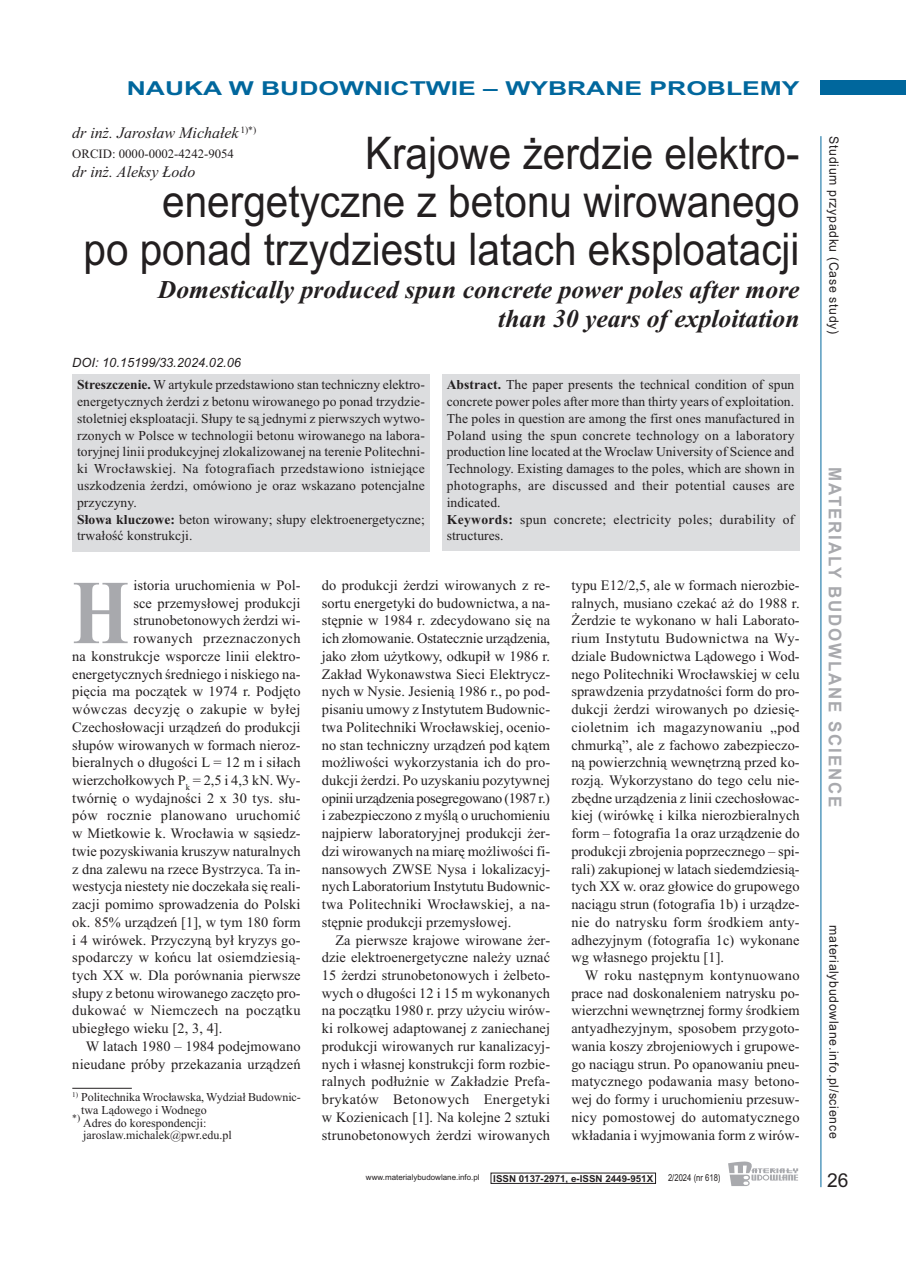
<style>
.page{position:relative;width:906px;height:1268px;background:#fff}
.page>*{position:absolute;margin:0;border:0;box-sizing:border-box;transform-origin:0 0}
.t1{font:700 91.05px "Times New Roman";color:#a8a9ad;scale:.8 1}
.t2{font:45px/48px "Arial";color:#231f20;text-align:right;scale:.9 1}
.t3{font:italic 700 25.65px/28.7px "Times New Roman";color:#231f20;text-align:right}
.t4{font:700 19.2px "Arial";color:#00679d;scale:1.38 1}
.t5{font:19.2px "Arial";color:#231f20}
.t6{font:700 17.55px "Arial";letter-spacing:.11em;color:#a8a9ad;scale:.96 1}
.t7{font:italic 16.05px "Times New Roman";color:#231f20}
.t8{font:14.4px/17.7px "Times New Roman";letter-spacing:.005em;color:#231f20;text-align:justify}
.t9{font:14.4px "Times New Roman";letter-spacing:.025em;color:#231f20}
.t10{font:13.65px/16.8px "Times New Roman";letter-spacing:.005em;color:#231f20}
.t11{font:12.75px "Arial";letter-spacing:.055em;color:#231f20;scale:.96 1}
.t12{font:italic 12.75px "Arial";color:#231f20}
.t13{font:12.75px "Times New Roman";color:#231f20}
.t14{font:12px "Times New Roman";color:#231f20}
.t15{font:700 9.6px "Arial";color:#231f20}
.t16{font:9.6px "Arial";color:#231f20;scale:.8 1}
.t17{font:7.95px "Arial";color:#231f20}
.s1{font-weight:700}
</style>
<div class="page">
<div style="left:821px;top:81px;width:85px;height:14px;background:#00679d"></div>
<hr style="left:820px;top:136px;width:1px;height:1050px;background:#00679d">
<svg style="left:728px;top:1161px;width:70px;height:24px"></svg>
<hr style="left:72px;top:1087px;width:60px;height:1px;background:#231f20">
<div style="left:72px;top:374px;width:357px;height:177px;background:#dcdddf"></div>
<div style="left:442px;top:374px;width:357px;height:176px;background:#dcdddf"></div>
<h3 class="t4" style="left:127px;top:77px;width:489px">NAUKA W BUDOWNICTWIE – WYBRANE PROBLEMY</h3>
<p class="t7" style="left:72px;top:123px;width:185px">dr inż. Jarosław Michałek <sup>1)*)</sup></p>
<p class="t13" style="left:72px;top:146px;width:163px">ORCID: 0000-0002-4242-9054</p>
<p class="t7" style="left:72px;top:162px;width:125px">dr inż. Aleksy Łodo</p>
<h2 class="t2" style="left:83px;top:129px;width:797px">Krajowe żerdzie elektro-<br>energetyczne z betonu wirowanego<br>po ponad trzydziestu latach eksploatacji</h2>
<h3 class="t3" style="left:158px;top:275px;width:643px">Domestically produced spun concrete power poles after more than 30 years of exploitation</h3>
<p class="t12" style="left:72px;top:355px;width:170px">DOI: 10.15199/33.2024.02.06</p>
<p class="t10" style="left:77px;top:376px;width:349px"><span class="s1">Streszczenie.</span> W artykule przedstawiono stan techniczny elektro&shy;energetycznych żerdzi z betonu wirowanego po ponad trzydzie&shy;stoletniej eksploatacji. Słupy te są jednymi z pierwszych wytwo&shy;rzonych w Polsce w technologii betonu wirowanego na labora&shy;toryjnej linii produkcyjnej zlokalizowanej na terenie Politechni&shy;ki Wrocławskiej. Na fotografiach przedstawiono istniejące uszkodzenia żerdzi, omówiono je oraz wskazano potencjalne przyczyny.<br><span class="s1">Słowa kluczowe:</span> beton wirowany; słupy elektroenergetyczne; trwałość konstrukcji.</p>
<p class="t10" style="left:447px;top:376px;width:349px"><span class="s1">Abstract.</span> The paper presents the technical condition of spun concrete power poles after more than thirty years of exploitation.<br>The poles in question are among the first ones manufactured in Poland using the spun concrete technology on a laboratory production line located at the Wroclaw University of Science and Technology. Existing damages to the poles, which are shown in photographs, are discussed and their potential causes are indicated.<br><span class="s1">Keywords:</span> spun concrete; electricity poles; durability of structures.</p>
<h1 class="t1" style="left:72px;top:558px;width:72px">H</h1>
<p class="t8" style="left:133px;top:576px;width:169px">istoria uruchomienia w Pol-</p>
<p class="t8" style="left:133px;top:593px;width:169px">sce przemysłowej produkcji</p>
<p class="t8" style="left:133px;top:611px;width:169px">strunobetonowych żerdzi wi-</p>
<p class="t9" style="left:133px;top:629px;width:169px">rowanych przeznaczonych</p>
<p class="t8" style="left:72px;top:647px;width:230px">na konstrukcje wsporcze linii elektro-</p>
<p class="t8" style="left:72px;top:664px;width:230px">energetycznych średniego i niskiego na-</p>
<p class="t8" style="left:72px;top:682px;width:230px">pięcia ma początek w 1974 r. Podjęto</p>
<p class="t9" style="left:72px;top:700px;width:230px">wówczas decyzję o zakupie w byłej</p>
<p class="t8" style="left:72px;top:717px;width:230px">Czechosłowacji urządzeń do produkcji</p>
<p class="t8" style="left:72px;top:735px;width:230px">słupów wirowanych w formach nieroz-</p>
<p class="t8" style="left:72px;top:753px;width:230px">bieralnych o długości L = 12 m i siłach</p>
<p class="t8" style="left:72px;top:771px;width:230px">wierzchołkowych P<sub>k</sub> = 2,5 i 4,3 kN. Wy-</p>
<p class="t8" style="left:72px;top:788px;width:230px">twórnię o wydajności 2 x 30 tys. słu-</p>
<p class="t9" style="left:72px;top:806px;width:230px">pów rocznie planowano uruchomić</p>
<p class="t8" style="left:72px;top:824px;width:230px">w Mietkowie k. Wrocławia w sąsiedz-</p>
<p class="t8" style="left:72px;top:841px;width:230px">twie pozyskiwania kruszyw naturalnych</p>
<p class="t8" style="left:72px;top:859px;width:230px">z dna zalewu na rzece Bystrzyca. Ta in-</p>
<p class="t8" style="left:72px;top:877px;width:230px">westycja niestety nie doczekała się reali-</p>
<p class="t8" style="left:72px;top:895px;width:230px">zacji pomimo sprowadzenia do Polski</p>
<p class="t8" style="left:72px;top:912px;width:230px">ok. 85% urządzeń [1], w tym 180 form</p>
<p class="t8" style="left:72px;top:930px;width:230px">i 4 wirówek. Przyczyną był kryzys go-</p>
<p class="t8" style="left:72px;top:948px;width:230px">spodarczy w końcu lat osiemdziesią-</p>
<p class="t8" style="left:72px;top:965px;width:230px">tych XX w. Dla porównania pierwsze</p>
<p class="t8" style="left:72px;top:983px;width:230px">słupy z betonu wirowanego zaczęto pro-</p>
<p class="t9" style="left:72px;top:1001px;width:230px">dukować w Niemczech na początku</p>
<p class="t8" style="left:72px;top:1019px;width:152px">ubiegłego wieku [2, 3, 4].</p>
<p class="t8" style="left:86px;top:1036px;width:216px">W latach 1980 – 1984 podejmowano</p>
<p class="t8" style="left:72px;top:1054px;width:230px">nieudane próby przekazania urządzeń</p>
<p class="t14" style="left:72px;top:1089px;width:230px"><sup>1)</sup> Politechnika Wrocławska, Wydział Budownic-</p>
<p class="t14" style="left:81px;top:1102px;width:127px">twa Lądowego i Wodnego</p>
<p class="t14" style="left:72px;top:1115px;width:136px"><sup>*)</sup> Adres do korespondencji:</p>
<p class="t14" style="left:83px;top:1127px;width:150px">jaroslaw.michalek@pwr.edu.pl</p>
<p class="t8" style="left:322px;top:576px;width:230px">do produkcji żerdzi wirowanych z re&shy;sortu energetyki do budownictwa, a na&shy;stępnie w 1984 r. zdecydowano się na ich złomowanie. Ostatecznie urządzenia, jako złom użytkowy, odkupił w 1986 r.<br>Zakład Wykonawstwa Sieci Elektrycz&shy;nych w Nysie. Jesienią 1986 r., po pod&shy;pisaniu umowy z Instytutem Budownic&shy;twa Politechniki Wrocławskiej, ocenio&shy;no stan techniczny urządzeń pod kątem możliwości wykorzystania ich do pro&shy;dukcji żerdzi. Po uzyskaniu pozytywnej opinii urządzenia posegregowano (1987 r.) i zabezpieczono z myślą o uruchomieniu najpierw laboratoryjnej produkcji żer&shy;dzi wirowanych na miarę możliwości fi&shy;nansowych ZWSE Nysa i lokalizacyj&shy;nych Laboratorium Instytutu Budownic&shy;twa Politechniki Wrocławskiej, a na&shy;stępnie produkcji przemysłowej.</p>
<p class="t8" style="left:322px;top:930px;width:230px;text-indent:14px">Za pierwsze krajowe wirowane żer&shy;dzie elektroenergetyczne należy uznać 15 żerdzi strunobetonowych i żelbeto&shy;wych o długości 12 i 15 m wykonanych na początku 1980 r. przy użyciu wirów&shy;ki rolkowej adaptowanej z zaniechanej produkcji wirowanych rur kanalizacyj&shy;nych i własnej konstrukcji form rozbie&shy;ralnych podłużnie w Zakładzie Prefa&shy;brykatów Betonowych Energetyki w Kozienicach [1]. Na kolejne 2 sztuki strunobetonowych żerdzi wirowanych</p>
<p class="t8" style="left:571px;top:576px;width:230px">typu E12/2,5, ale w formach nierozbie&shy;ralnych, musiano czekać aż do 1988 r.<br>Żerdzie te wykonano w hali Laborato&shy;rium Instytutu Budownictwa na Wy&shy;dziale Budownictwa Lądowego i Wod&shy;nego Politechniki Wrocławskiej w celu sprawdzenia przydatności form do pro&shy;dukcji żerdzi wirowanych po dziesię&shy;cioletnim ich magazynowaniu „pod chmurką”, ale z fachowo zabezpieczo&shy;ną powierzchnią wewnętrzną przed ko&shy;rozją. Wykorzystano do tego celu nie&shy;zbędne urządzenia z linii czechosłowac&shy;kiej (wirówkę i kilka nierozbieralnych form – fotografia 1a oraz urządzenie do produkcji zbrojenia poprzecznego – spi&shy;rali) zakupionej w latach siedemdziesią&shy;tych XX w. oraz głowice do grupowego naciągu strun (fotografia 1b) i urządze&shy;nie do natrysku form środkiem anty&shy;adhezyjnym (fotografia 1c) wykonane wg własnego projektu [1].</p>
<p class="t8" style="left:571px;top:965px;width:230px;text-indent:14px">W roku następnym kontynuowano prace nad doskonaleniem natrysku po&shy;wierzchni wewnętrznej formy środkiem antyadhezyjnym, sposobem przygoto&shy;wania koszy zbrojeniowych i grupowe&shy;go naciągu strun. Po opanowaniu pneu&shy;matycznego podawania masy betono&shy;wej do formy i uruchomieniu przesuw&shy;nicy pomostowej do automatycznego wkładania i wyjmowania form z wirów-</p>
<p class="t17" style="left:366px;top:1172px;width:115px">www.materialybudowlane.info.pl</p>
<p class="t15" style="left:493px;top:1172px;width:161px">ISSN 0137-2971, e-ISSN 2449-951X</p>
<p class="t16" style="left:668px;top:1171px;width:67px">2/2024 (nr 618)</p>
<p class="t11" style="left:841px;top:136px;width:208px;rotate:90deg">Studium przypadku (Case study)</p>
<p class="t6" style="left:845px;top:467px;width:356px;rotate:90deg">MATERIALY BUDOWLANE SCIENCE</p>
<p class="t11" style="left:841px;top:925px;width:223px;rotate:90deg">materialybudowlane.info.pl/science</p>
<h3 class="t5" style="left:827px;top:1168px;width:23px">26</h3>
</div>
